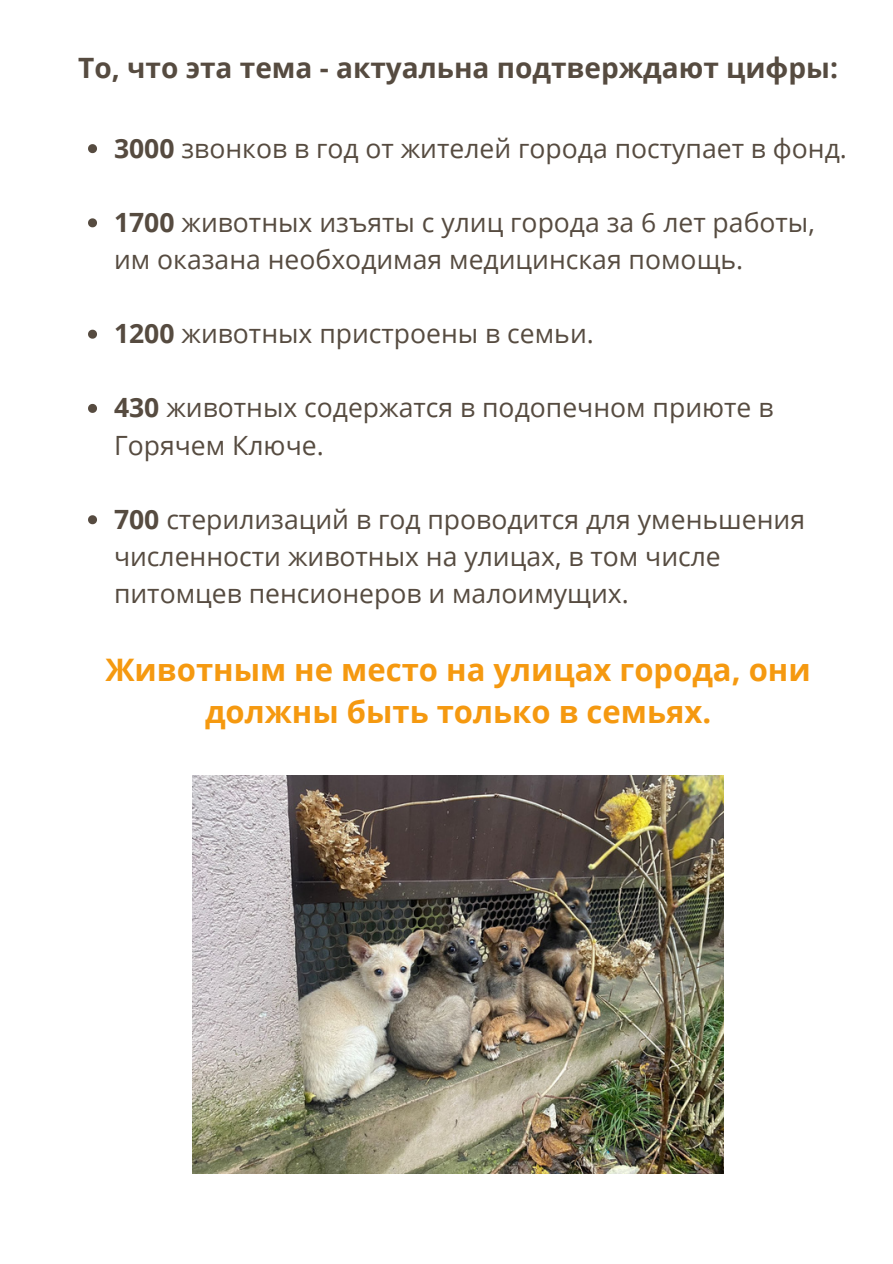
<style>
.page{position:relative;width:893px;height:1264px;background:#fff}
.page>*{position:absolute;margin:0;border:0;box-sizing:border-box;transform-origin:0 0}
.t1{font:700 31.05px/42.8px "Open Sans";color:#f59910;text-align:center}
.t2{font:700 28.05px "Open Sans";color:#564b40}
.t3{font:26.55px/37px "Open Sans";color:#564b40}
.s1{font-weight:700}
</style>
<div class="page">
<img style="left:193px;top:775px;width:530px;height:398px">
<svg style="left:88px;top:144px;width:9px;height:9px"></svg>
<svg style="left:88px;top:218px;width:9px;height:9px"></svg>
<svg style="left:88px;top:330px;width:9px;height:9px"></svg>
<svg style="left:88px;top:404px;width:9px;height:9px"></svg>
<svg style="left:88px;top:515px;width:9px;height:9px"></svg>
<p class="t2" style="left:78px;top:48px;width:761px">То, что эта тема - актуальна подтверждают цифры:</p>
<p class="t3" style="left:114px;top:129px;width:734px"><span class="s1">3000</span> звонков в год от жителей города поступает в фонд.</p>
<p class="t3" style="left:114px;top:203px;width:702px"><span class="s1">1700</span> животных изъяты с улиц города за 6 лет работы, им оказана необходимая медицинская помощь.</p>
<p class="t3" style="left:114px;top:314px;width:481px"><span class="s1">1200</span> животных пристроены в семьи.</p>
<p class="t3" style="left:114px;top:388px;width:661px"><span class="s1">430</span> животных содержатся в подопечном приюте в<br>Горячем Ключе.</p>
<p class="t3" style="left:114px;top:500px;width:692px"><span class="s1">700</span> стерилизаций в год проводится для уменьшения численности животных на улицах, в том числе питомцев пенсионеров и малоимущих.</p>
<p class="t1" style="left:105px;top:647px;width:707px">Животным не место на улицах города, они должны быть только в семьях.</p>
</div>
